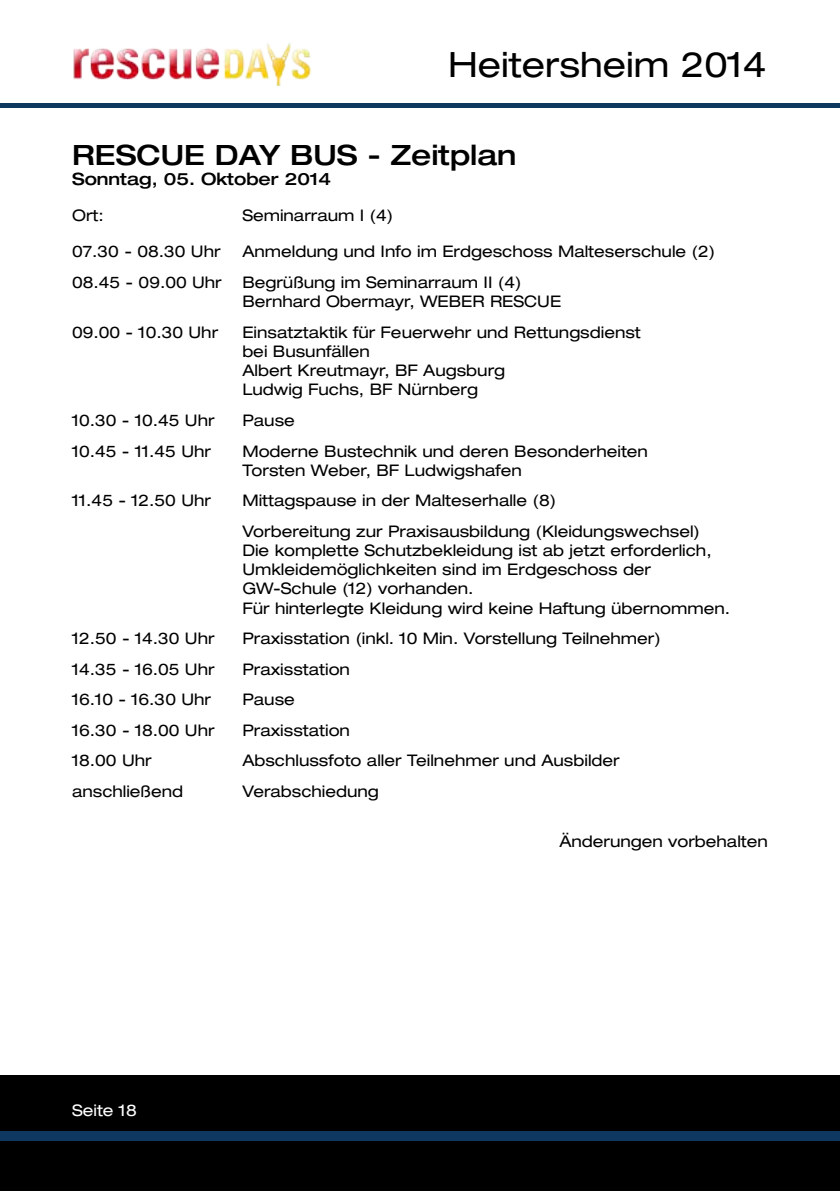
<style>
.page{position:relative;width:840px;height:1191px;background:#fff}
.page>*{position:absolute;margin:0;border:0;box-sizing:border-box;transform-origin:0 0}
.t1{font:expanded 34.8px "Helvetica Neue LT Pro";color:#000}
.t2{font:500 expanded 28px "Helvetica Neue LT Pro";color:#000}
.t3{font:500 expanded 17px "Helvetica Neue LT Pro";color:#000}
.t4{font:expanded 16px/19.2px "Helvetica Neue LT Pro";color:#000}
.t5{font:expanded 16px "Helvetica Neue LT Pro";color:#fff}
</style>
<div class="page">
<div style="left:0;top:1075px;width:839px;height:116px;background:#000"></div>
<img style="left:73px;top:43px;width:238px;height:43px">
<hr style="left:0;top:104px;width:839px;height:4px;background:#0e3860">
<div style="left:0;top:1131px;width:839px;height:10px;background:#0e3860"></div>
<h1 class="t1" style="left:448px;top:43px;width:320px">Heitersheim 2014</h1>
<h2 class="t2" style="left:72px;top:137px;width:445px">RESCUE DAY BUS - Zeitplan</h2>
<p class="t3" style="left:72px;top:168px;width:260px">Sonntag, 05. Oktober 2014</p>
<p class="t4" style="left:72px;top:205px;width:33px">Ort:</p>
<p class="t4" style="left:242px;top:205px;width:152px">Seminarraum I (4)</p>
<p class="t4" style="left:72px;top:242px;width:150px">07.30 - 08.30 Uhr</p>
<p class="t4" style="left:242px;top:242px;width:474px">Anmeldung und Info im Erdgeschoss Malteserschule (2)</p>
<p class="t4" style="left:72px;top:272px;width:151px">08.45 - 09.00 Uhr</p>
<p class="t4" style="left:242px;top:272px;width:320px">Begrüßung im Seminarraum II (4)<br>Bernhard Obermayr, WEBER RESCUE</p>
<p class="t4" style="left:72px;top:322px;width:147px">09.00 - 10.30 Uhr</p>
<p class="t4" style="left:242px;top:322px;width:400px">Einsatztaktik für Feuerwehr und Rettungsdienst bei Busunfällen<br>Albert Kreutmayr, BF Augsburg<br>Ludwig Fuchs, BF Nürnberg</p>
<p class="t4" style="left:72px;top:410px;width:144px">10.30 - 10.45 Uhr</p>
<p class="t4" style="left:242px;top:410px;width:54px">Pause</p>
<p class="t4" style="left:72px;top:441px;width:140px">10.45 - 11.45 Uhr</p>
<p class="t4" style="left:242px;top:441px;width:407px">Moderne Bustechnik und deren Besonderheiten<br>Torsten Weber, BF Ludwigshafen</p>
<p class="t4" style="left:72px;top:490px;width:140px">11.45 - 12.50 Uhr</p>
<p class="t4" style="left:242px;top:485px;width:459px;line-height:30.6px">Mittagspause in der Malteserhalle (8)<br>Vorbereitung zur Praxisausbildung (Kleidungswechsel)</p>
<p class="t4" style="left:242px;top:540px;width:489px">Die komplette Schutzbekleidung ist ab jetzt erforderlich, Umkleidemöglichkeiten sind im Erdgeschoss der GW-Schule (12) vorhanden.<br>Für hinterlegte Kleidung wird keine Haftung übernommen.</p>
<p class="t4" style="left:72px;top:628px;width:144px">12.50 - 14.30 Uhr</p>
<p class="t4" style="left:242px;top:628px;width:420px">Praxisstation (inkl. 10 Min. Vorstellung Teilnehmer)</p>
<p class="t4" style="left:72px;top:659px;width:144px">14.35 - 16.05 Uhr</p>
<p class="t4" style="left:242px;top:659px;width:109px">Praxisstation</p>
<p class="t4" style="left:72px;top:689px;width:140px">16.10 - 16.30 Uhr</p>
<p class="t4" style="left:242px;top:689px;width:54px">Pause</p>
<p class="t4" style="left:72px;top:720px;width:144px">16.30 - 18.00 Uhr</p>
<p class="t4" style="left:242px;top:720px;width:109px">Praxisstation</p>
<p class="t4" style="left:72px;top:750px;width:81px">18.00 Uhr</p>
<p class="t4" style="left:242px;top:750px;width:378px">Abschlussfoto aller Teilnehmer und Ausbilder</p>
<p class="t4" style="left:72px;top:781px;width:112px">anschließend</p>
<p class="t4" style="left:242px;top:781px;width:138px">Verabschiedung</p>
<p class="t4" style="left:559px;top:831px;width:210px">Änderungen vorbehalten</p>
<p class="t5" style="left:72px;top:1100px;width:66px">Seite 18</p>
</div>
